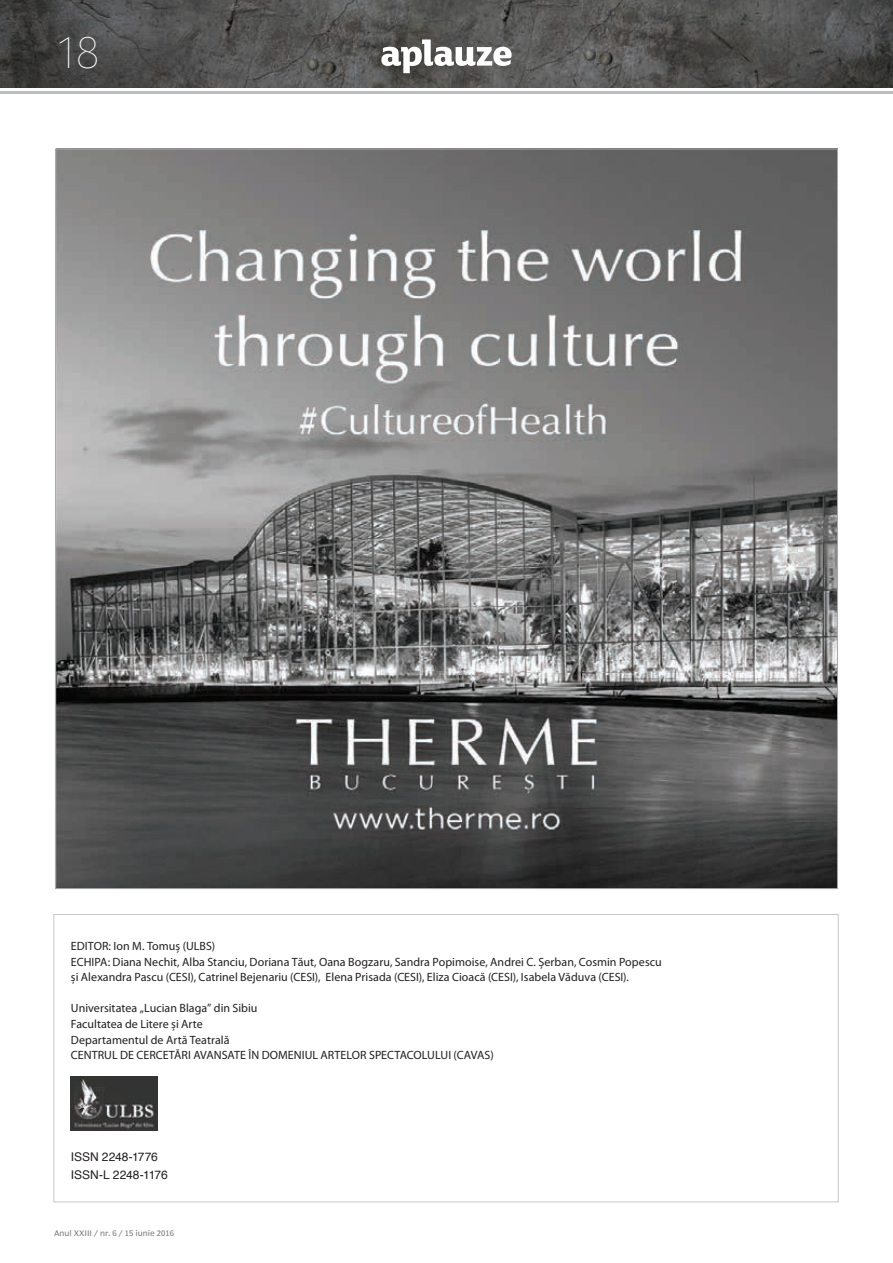
<style>
.page{position:relative;width:893px;height:1263px;background:#fff}
.page>*{position:absolute;margin:0;border:0;box-sizing:border-box;transform-origin:0 0}
.t1{font:100 46.5px "Fira Sans";color:#fff}
.t2{font:12px/15.6px "Myriad Pro";color:#231f20}
.t3{font:12px/18px "Helvetica";letter-spacing:-.005em;color:#231f20}
.t4{font:7.5px "Poynter Agate Regular One";color:#808285}
</style>
<div class="page">
<img style="left:0;top:0;width:893px;height:87px">
<svg style="left:381px;top:39px;width:131px;height:34px"></svg>
<hr style="left:0;top:91px;width:893px;height:3px;background:#bcbdc0">
<img style="left:71px;top:1076px;width:87px;height:54px">
<img style="left:57px;top:151px;width:779px;height:736px">
<h1 class="t1" style="left:57px;top:19px;width:44px">18</h1>
<p class="t2" style="left:71px;top:938px;width:592px">EDITOR: Ion M. Tomuș (ULBS)<br>ECHIPA: Diana Nechit, Alba Stanciu, Doriana Tăut, Oana Bogzaru, Sandra Popimoise, Andrei C. Șerban, Cosmin Popescu și Alexandra Pascu (CESI), Catrinel Bejenariu (CESI), Elena Prisada (CESI), Eliza Cioacă (CESI), Isabela Văduva (CESI).</p>
<p class="t2" style="left:71px;top:1001px;width:424px">Universitatea „Lucian Blaga” din Sibiu<br>Facultatea de Litere și Arte<br>Departamentul de Artă Teatrală<br>CENTRUL DE CERCETĂRI AVANSATE ÎN DOMENIUL ARTELOR SPECTACOLULUI (CAVAS)</p>
<p class="t3" style="left:71px;top:1148px;width:98px">ISSN 2248-1776<br>ISSN-L 2248-1176</p>
<p class="t4" style="left:54px;top:1228px;width:121px">Anul XXIII / nr. 6 / 15 iunie 2016</p>
</div>
